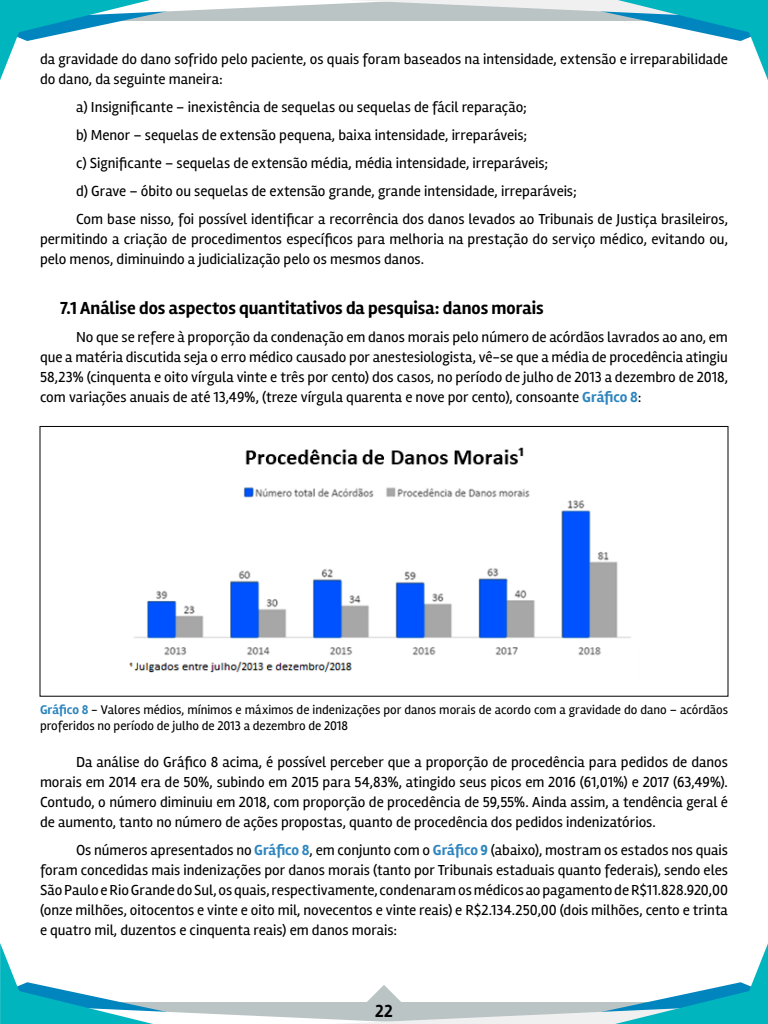
<style>
.page{position:relative;width:768px;height:1024px;background:#fff}
.page>*{position:absolute;margin:0;border:0;box-sizing:border-box;transform-origin:0 0}
.t1{font:700 18px "Rambla";color:#000}
.t2{font:15px/20px "Rambla";color:#000}
.t3{font:13px/16px "Rambla";color:#000}
.s1{font-weight:700;color:#2e85be}
</style>
<div class="page">
<svg style="left:0;top:943px;width:768px;height:81px"></svg>
<svg style="left:0;top:0;width:768px;height:80px"></svg>
<img style="left:129px;top:447px;width:502px;height:226px">
<div style="left:40px;top:426px;width:688px;height:270px;border:1px solid #000"></div>
<p class="t2" style="left:40px;top:49px;width:689px">da gravidade do dano sofrido pelo paciente, os quais foram baseados na intensidade, extensão e irreparabilidade do dano, da seguinte maneira:</p>
<p class="t2" style="left:76px;top:93px;width:653px;line-height:28px">a) Insignificante – inexistência de sequelas ou sequelas de fácil reparação;<br>b) Menor – sequelas de extensão pequena, baixa intensidade, irreparáveis;<br>c) Significante – sequelas de extensão média, média intensidade, irreparáveis;<br>d) Grave – óbito ou sequelas de extensão grande, grande intensidade, irreparáveis;<br>Com base nisso, foi possível identificar a recorrência dos danos levados ao Tribunais de Justiça brasileiros,</p>
<p class="t2" style="left:40px;top:229px;width:689px">permitindo a criação de procedimentos específicos para melhoria na prestação do serviço médico, evitando ou, pelo menos, diminuindo a judicialização pelo os mesmos danos.</p>
<p class="t1" style="left:60px;top:297px;width:485px">7.1 Análise dos aspectos quantitativos da pesquisa: danos morais</p>
<p class="t2" style="left:40px;top:327px;width:690px;text-align:justify;text-indent:36px">No que se refere à proporção da condenação em danos morais pelo número de acórdãos lavrados ao ano, em que a matéria discutida seja o erro médico causado por anestesiologista, vê-se que a média de procedência atingiu 58,23% (cinquenta e oito vírgula vinte e três por cento) dos casos, no período de julho de 2013 a dezembro de 2018, com variações anuais de até 13,49%, (treze vírgula quarenta e nove por cento), consoante <span class="s1">Gráfico 8</span>:</p>
<p class="t3" style="left:40px;top:702px;width:690px"><span class="s1">Gráfico 8</span> - Valores médios, mínimos e máximos de indenizações por danos morais de acordo com a gravidade do dano – acórdãos proferidos no período de julho de 2013 a dezembro de 2018</p>
<p class="t2" style="left:40px;top:752px;width:690px;text-align:justify;text-indent:36px">Da análise do Gráfico 8 acima, é possível perceber que a proporção de procedência para pedidos de danos morais em 2014 era de 50%, subindo em 2015 para 54,83%, atingido seus picos em 2016 (61,01%) e 2017 (63,49%).<br>Contudo, o número diminuiu em 2018, com proporção de procedência de 59,55%. Ainda assim, a tendência geral é de aumento, tanto no número de ações propostas, quanto de procedência dos pedidos indenizatórios.</p>
<p class="t2" style="left:40px;top:840px;width:690px;text-align:justify;text-indent:36px">Os números apresentados no <span class="s1">Gráfico 8</span>, em conjunto com o <span class="s1">Gráfico 9</span> (abaixo), mostram os estados nos quais foram concedidas mais indenizações por danos morais (tanto por Tribunais estaduais quanto federais), sendo eles São Paulo e Rio Grande do Sul, os quais, respectivamente, condenaram os médicos ao pagamento de R$11.828.920,00 (onze milhões, oitocentos e vinte e oito mil, novecentos e vinte reais) e R$2.134.250,00 (dois milhões, cento e trinta e quatro mil, duzentos e cinquenta reais) em danos morais:</p>
<p class="t1" style="left:375px;top:1000px;width:19px">22</p>
</div>
